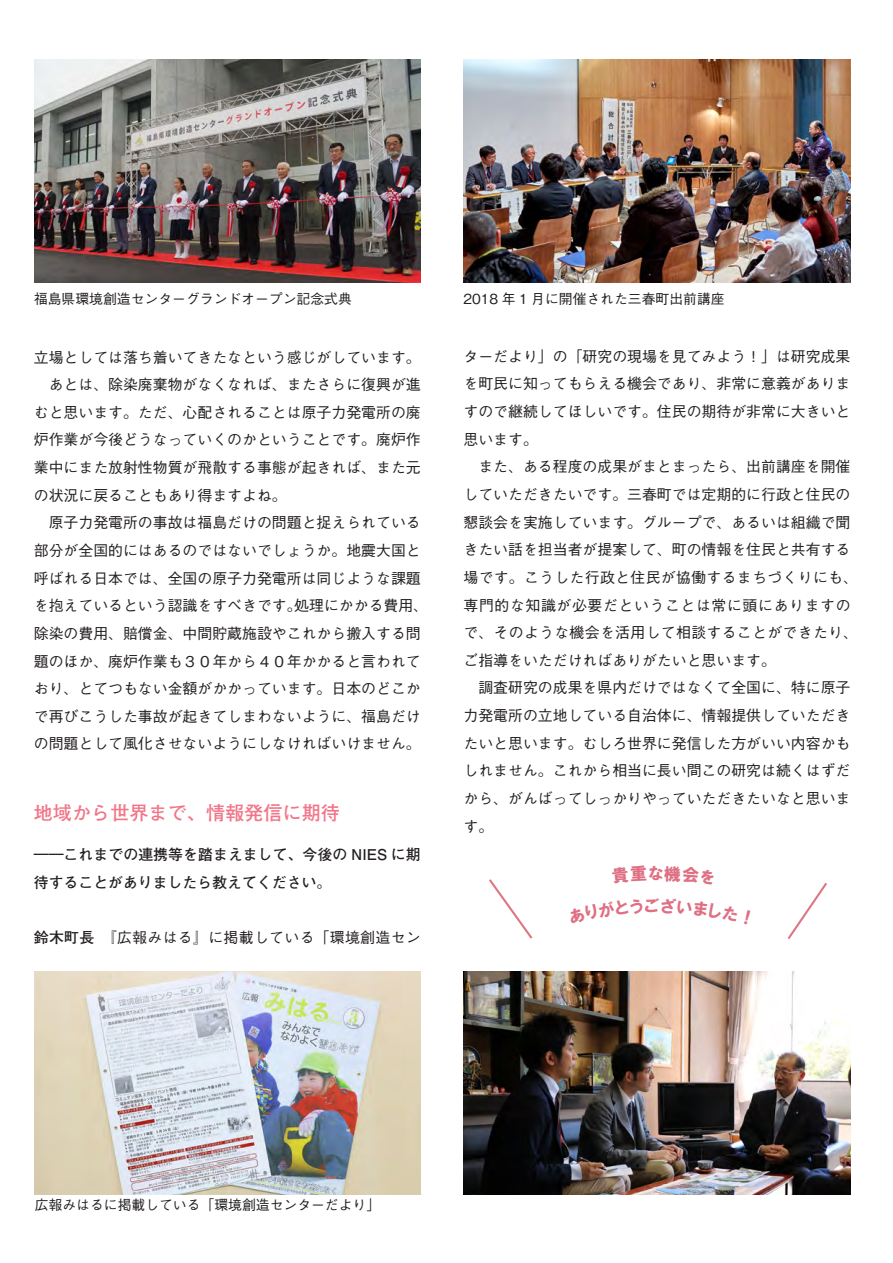
<style>
.page{position:relative;width:893px;height:1263px;background:#fff}
.page>*{position:absolute;margin:0;border:0;box-sizing:border-box;transform-origin:0 0}
.t1{font:700 19.2px "Futo Go B101 Pr 6 N";color:#f27588}
.t2{font:16.95px "HGP Soei Kakugothic UB";color:#df6f83}
.t3{font:500 14.85px/27.6px "Gothic BBB Pr 6 N";color:#231f20;text-align:justify}
.t4{font:700 14.85px/27.6px "Futo Go B101 Pr 6 N";color:#231f20}
.t5{font:500 14.85px "Gothic BBB Pr 6 N";letter-spacing:.025em;color:#231f20}
.t6{font:500 13.8px "Gothic BBB Pr 6 N";color:#231f20}
.s1{font-family:"Futo Go B101 Pr 6 N";font-weight:700}
</style>
<div class="page">
<img style="left:34px;top:972px;width:371px;height:223px">
<img style="left:34px;top:60px;width:387px;height:223px">
<img style="left:464px;top:972px;width:386px;height:223px">
<img style="left:464px;top:60px;width:386px;height:222px">
<svg style="left:489px;top:879px;width:44px;height:60px"></svg>
<svg style="left:787px;top:882px;width:40px;height:57px"></svg>
<p class="t6" style="left:34px;top:288px;width:319px">福島県環境創造センターグランドオープン記念式典</p>
<p class="t6" style="left:463px;top:288px;width:263px">2018 年 1 月に開催された三春町出前講座</p>
<p class="t3" style="left:34px;top:342px;width:388px">立場としては落ち着いてきたなという感じがしています。</p>
<p class="t3" style="left:34px;top:370px;width:388px">　あとは、除染廃棄物がなくなれば、またさらに復興が進むと思います。ただ、心配されることは原子力発電所の廃炉作業が今後どうなっていくのかということです。廃炉作業中にまた放射性物質が飛散する事態が起きれば、また元の状況に戻ることもあり得ますよね。</p>
<p class="t3" style="left:34px;top:508px;width:396px;text-align:left">　原子力発電所の事故は福島だけの問題と捉えられている部分が全国的にはあるのではないでしょうか。地震大国と呼ばれる日本では、全国の原子力発電所は同じような課題を抱えているという認識をすべきです。処理にかかる費用、除染の費用、賠償金、中間貯蔵施設やこれから搬入する問題のほか、廃炉作業も３０年から４０年かかると言われており、とてつもない金額がかかっています。日本のどこかで再びこうした事故が起きてしまわないように、福島だけの問題として風化させないようにしなければいけません。</p>
<p class="t1" style="left:34px;top:797px;width:308px">地域から世界まで、情報発信に期待</p>
<p class="t4" style="left:34px;top:840px;width:388px">――これまでの連携等を踏まえまして、今後の NIES に期待することがありましたら教えてください。</p>
<p class="t5" style="left:34px;top:925px;width:389px"><span class="s1">鈴木町長</span>　『広報みはる』に掲載している「環境創造セン</p>
<p class="t3" style="left:463px;top:341px;width:388px">ターだより」の「研究の現場を見てみよう！」は研究成果を町民に知ってもらえる機会であり、非常に意義がありますので継続してほしいです。住民の期待が非常に大きいと思います。</p>
<p class="t3" style="left:463px;top:452px;width:396px;text-align:left">　また、ある程度の成果がまとまったら、出前講座を開催していただきたいです。三春町では定期的に行政と住民の懇談会を実施しています。グループで、あるいは組織で聞きたい話を担当者が提案して、町の情報を住民と共有する場です。こうした行政と住民が協働するまちづくりにも、専門的な知識が必要だということは常に頭にありますので、そのような機会を活用して相談することができたり、ご指導をいただければありがたいと思います。</p>
<p class="t3" style="left:463px;top:673px;width:388px">　調査研究の成果を県内だけではなくて全国に、特に原子力発電所の立地している自治体に、情報提供していただきたいと思います。むしろ世界に発信した方がいい内容かもしれません。これから相当に長い間この研究は続くはずだから、がんばってしっかりやっていただきたいなと思います。</p>
<p class="t2" style="left:648px;top:864px;width:17px">な</p>
<p class="t6" style="left:35px;top:1194px;width:347px">広報みはるに掲載している「環境創造センターだより」</p>
</div>
